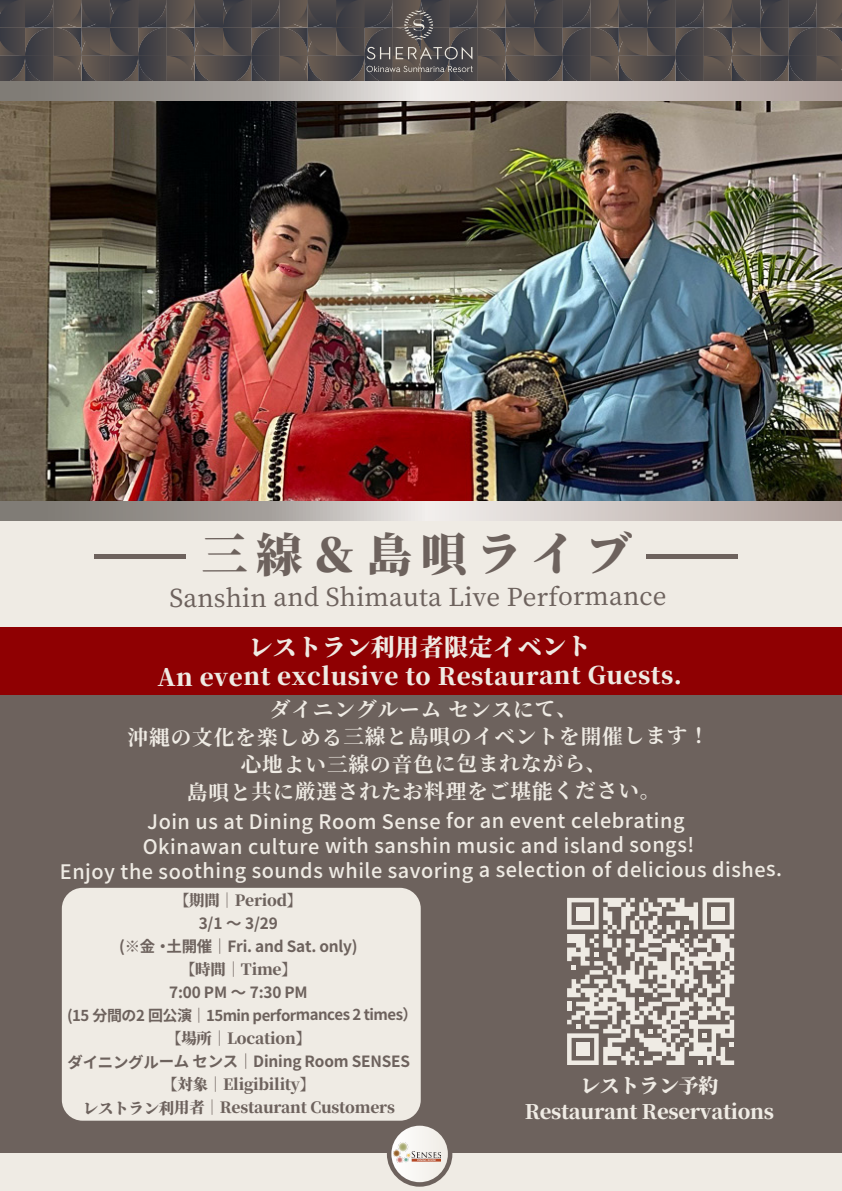
<style>
.page{position:relative;width:842px;height:1191px;background:#fff}
.page>*{position:absolute;margin:0;border:0;box-sizing:border-box;transform-origin:0 0}
.t1{font:900 46.3px "Noto Serif CJ Kjp";letter-spacing:.175em;color:#6d625d}
.t2{font:500 24.7px "Noto Serif CJ Kjp";letter-spacing:-.005em;color:#6d625d}
.t3{font:900 24px/29px "Noto Serif CJ Kjp";letter-spacing:.01em;color:#efebe4;text-align:center}
.t4{font:700 20.6px/27.3px "Noto Serif CJ Kjp";letter-spacing:.035em;color:#efebe4;text-align:center}
.t5{font:900 20px/25.8px "Noto Serif CJ Kjp";letter-spacing:-.025em;color:#efebe4;text-align:center}
.t6{font:500 19.9px/24.5px "Noto Sans CJ Kjp";letter-spacing:.015em;color:#efebe4;text-align:center}
.t7{font:900 15.4px/23px "Noto Serif CJ Kjp";letter-spacing:-.025em;color:#6d625d;text-align:center}
.t8{font:700 15.4px/23px "Noto Sans CJ Kjp";letter-spacing:-.025em;color:#6d625d;text-align:center}
.t9{font:700 15px "Noto Sans CJ Kjp";letter-spacing:-.045em;color:#6d625d}
</style>
<div class="page">
<img style="left:0;top:101px;width:842px;height:400px">
<div style="left:0;top:694px;width:842px;height:458px;background:#6d625d"></div>
<svg style="left:0;top:84px;width:842px;height:16px;background:#bbb4b0"></svg>
<svg style="left:0;top:0;width:842px;height:84px;background:#544f4f"></svg>
<div style="left:0;top:503px;width:842px;height:123px;background:#efebe4"></div>
<hr style="left:646px;top:554px;width:92px;height:4px;background:#6d625d">
<hr style="left:94px;top:554px;width:91px;height:4px;background:#6d625d">
<div style="left:0;top:1152px;width:842px;height:39px;background:#efebe4"></div>
<div style="left:387px;top:1121px;width:65px;height:65px;border:9px solid #fff;border-radius:50%"></div>
<svg style="left:391px;top:1125px;width:57px;height:57px"></svg>
<img style="left:394px;top:1142px;width:46px;height:20px">
<div style="left:62px;top:888px;width:359px;height:232px;background:#efebe4;border-radius:21px"></div>
<div style="left:0;top:626px;width:842px;height:68px;background:#8f0002"></div>
<svg style="left:0;top:501px;width:842px;height:19px"></svg>
<svg style="left:567px;top:898px;width:167px;height:167px;background:#aea7a1"></svg>
<div style="left:576px;top:907px;width:14px;height:13px;background:#efebe4"></div>
<div style="left:711px;top:907px;width:14px;height:13px;background:#efebe4"></div>
<div style="left:576px;top:1042px;width:14px;height:14px;background:#efebe4"></div>
<h1 class="t1" style="left:201px;top:528px;width:432px">三線＆島唄ライブ</h1>
<p class="t2" style="left:169px;top:583px;width:499px">Sanshin and Shimauta Live Performance</p>
<p class="t3" style="left:157px;top:633px;width:526px">レストラン利用者限定イベント<br>An event exclusive to Restaurant Guests.</p>
<p class="t4" style="left:128px;top:696px;width:583px">ダイニングルーム センスにて、<br>沖縄の文化を楽しめる三線と島唄のイベントを開催します！心地よい三線の音色に包まれながら、<br>島唄と共に厳選されたお料理をご堪能ください。</p>
<p class="t6" style="left:60px;top:809px;width:724px">Join us at Dining Room Sense for an event celebrating<br>Okinawan culture with sanshin music and island songs!<br>Enjoy the soothing sounds while savoring a selection of delicious dishes.</p>
<p class="t7" style="left:174px;top:889px;width:130px">【期間｜Period】</p>
<p class="t8" style="left:119px;top:912px;width:240px">3/1 ～ 3/29<br>(※金・土開催｜Fri. and Sat. only)</p>
<p class="t7" style="left:180px;top:958px;width:118px">【時間｜Time】</p>
<p class="t8" style="left:169px;top:981px;width:140px">7:00 PM ～ 7:30 PM</p>
<p class="t9" style="left:67px;top:1006px;width:352px">(15 分間の2 回公演｜15min performances 2 times）</p>
<p class="t7" style="left:166px;top:1027px;width:147px">【場所｜Location】</p>
<p class="t8" style="left:67px;top:1050px;width:344px">ダイニングルーム センス｜Dining Room SENSES</p>
<p class="t7" style="left:83px;top:1073px;width:314px">【対象｜Eligibility】<br>レストラン利用者｜Restaurant Customers</p>
<p class="t5" style="left:525px;top:1073px;width:251px">レストラン予約<br>Restaurant Reservations</p>
</div>
